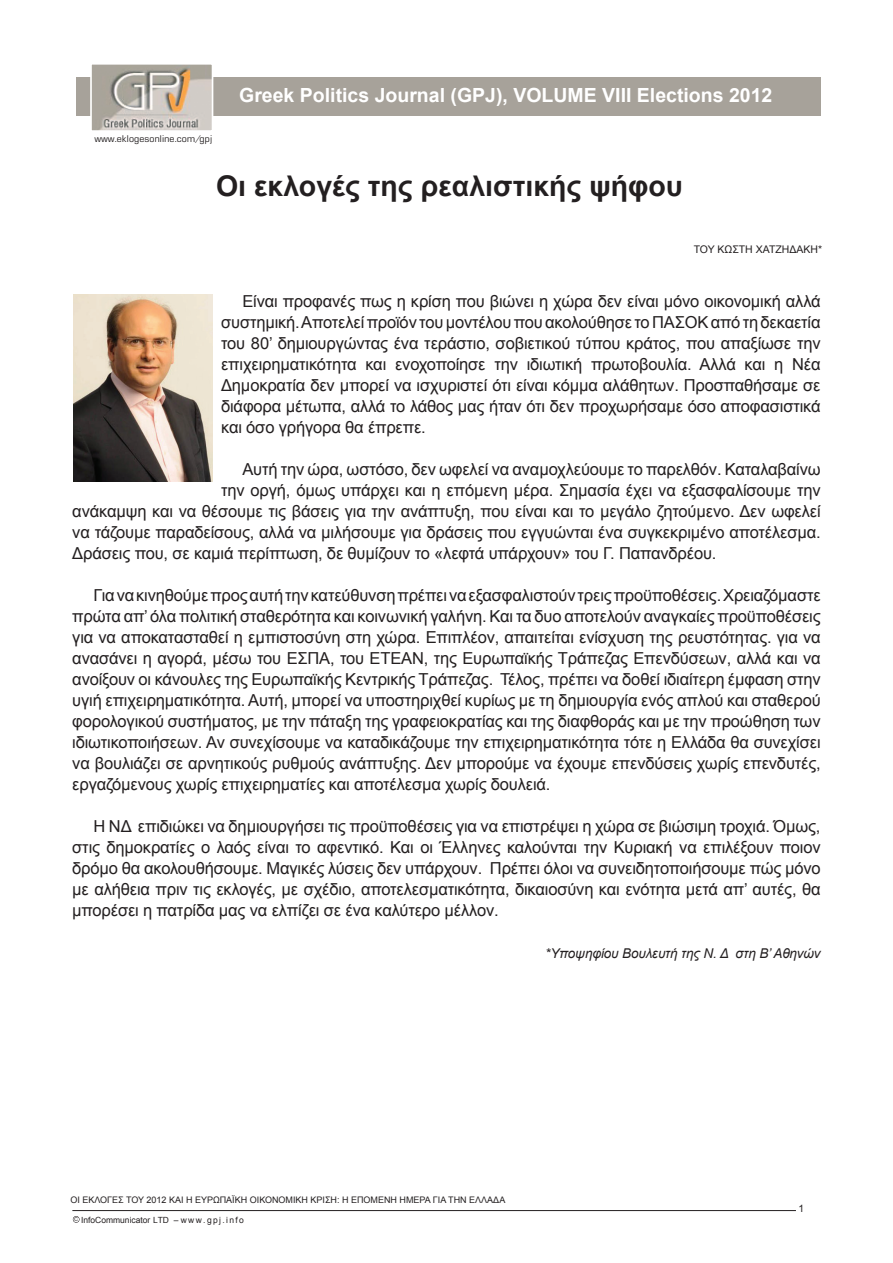
<style>
.page{position:relative;width:893px;height:1263px;background:#fff}
.page>*{position:absolute;margin:0;border:0;box-sizing:border-box;transform-origin:0 0}
.t1{font:700 28.5px "Arial";color:#231f20}
.t2{font:700 19.5px "Arial";color:#fff}
.t3{font:16.5px/21px "Arial";letter-spacing:-.01em;color:#231f20;text-align:justify}
.t4{font:italic 13.5px "Arial";letter-spacing:-.01em;color:#231f20}
.t5{font:10.5px "Arial";color:#231f20}
.t6{font:10.2px "Arial";color:#231f20}
.t7{font:9.75px "UB Europa";letter-spacing:-.005em;color:#231f20}
.t8{font:9px "Arial";color:#231f20}
.t9{font:8.55px "Arial";color:#231f20}
</style>
<div class="page">
<hr style="left:73px;top:1210px;width:723px;height:1px;background:#231f20">
<div style="left:73px;top:1216px;width:7px;height:7px;border:1px solid #231f20;border-radius:50%"></div>
<div style="left:76px;top:77px;width:744px;height:39px;background:#a7a29a"></div>
<img style="left:93px;top:66px;width:117px;height:63px">
<div style="left:90px;top:63px;width:123px;height:69px;border:2px solid #fff"></div>
<img style="left:74px;top:295px;width:139px;height:187px">
<p class="t7" style="left:94px;top:134px;width:119px">www.eklogesonline.com/gpj</p>
<p class="t2" style="left:239px;top:82px;width:535px">Greek Politics Journal (GPJ), VOLUME VIIΙ Elections 2012</p>
<h1 class="t1" style="left:216px;top:167px;width:468px">Οι εκλογές της ρεαλιστικής ψήφου</h1>
<p class="t5" style="left:694px;top:242px;width:8px">του</p>
<p class="t5" style="left:717px;top:242px;width:15px">Κωστή</p>
<p class="t5" style="left:756px;top:242px;width:34px">Χατζηδάκη</p>
<p class="t5" style="left:818px;top:242px;width:6px">*</p>
<p class="t3" style="left:221px;top:291px;width:601px;text-indent:21px">Είναι προφανές πως η κρίση που βιώνει η χώρα δεν είναι μόνο οικονομική αλλά συστημική. Αποτελεί προϊόν του μοντέλου που ακολούθησε το ΠΑΣΟΚ από τη δεκαετία του 80’ δημιουργώντας ένα τεράστιο, σοβιετικού τύπου κράτος, που απαξίωσε την επιχειρηματικότητα και ενοχοποίησε την ιδιωτική πρωτοβουλία. Αλλά και η Νέα Δημοκρατία δεν μπορεί να ισχυριστεί ότι είναι κόμμα αλάθητων. Προσπαθήσαμε σε διάφορα μέτωπα, αλλά το λάθος μας ήταν ότι δεν προχωρήσαμε όσο αποφασιστικά και όσο γρήγορα θα έπρεπε.</p>
<p class="t3" style="left:242px;top:459px;width:580px">Αυτή την ώρα, ωστόσο, δεν ωφελεί να αναμοχλεύουμε το παρελθόν. Καταλαβαίνω</p>
<p class="t3" style="left:221px;top:480px;width:601px">την οργή, όμως υπάρχει και η επόμενη μέρα. Σημασία έχει να εξασφαλίσουμε την</p>
<p class="t3" style="left:72px;top:501px;width:750px">ανάκαμψη και να θέσουμε τις βάσεις για την ανάπτυξη, που είναι και το μεγάλο ζητούμενο. Δεν ωφελεί</p>
<p class="t3" style="left:72px;top:522px;width:750px">να τάζουμε παραδείσους, αλλά να μιλήσουμε για δράσεις που εγγυώνται ένα συγκεκριμένο αποτέλεσμα.</p>
<p class="t3" style="left:72px;top:543px;width:646px">Δράσεις που, σε καμιά περίπτωση, δε θυμίζουν το «λεφτά υπάρχουν» του Γ. Παπανδρέου.</p>
<p class="t3" style="left:72px;top:585px;width:750px;text-indent:21px">Για να κινηθούμε προς αυτή την κατεύθυνση πρέπει να εξασφαλιστούν τρεις προϋποθέσεις. Χρειαζόμαστε πρώτα απ’ όλα πολιτική σταθερότητα και κοινωνική γαλήνη. Και τα δυο αποτελούν αναγκαίες προϋποθέσεις για να αποκατασταθεί η εμπιστοσύνη στη χώρα. Επιπλέον, απαιτείται ενίσχυση της ρευστότητας. για να ανασάνει η αγορά, μέσω του ΕΣΠΑ, του ΕΤΕΑΝ, της Ευρωπαϊκής Τράπεζας Επενδύσεων, αλλά και να ανοίξουν οι κάνουλες της Ευρωπαϊκής Κεντρικής Τράπεζας. Τέλος, πρέπει να δοθεί ιδιαίτερη έμφαση στην υγιή επιχειρηματικότητα. Αυτή, μπορεί να υποστηριχθεί κυρίως με τη δημιουργία ενός απλού και σταθερού φορολογικού συστήματος, με την πάταξη της γραφειοκρατίας και της διαφθοράς και με την προώθηση των ιδιωτικοποιήσεων. Αν συνεχίσουμε να καταδικάζουμε την επιχειρηματικότητα τότε η Ελλάδα θα συνεχίσει να βουλιάζει σε αρνητικούς ρυθμούς ανάπτυξης. Δεν μπορούμε να έχουμε επενδύσεις χωρίς επενδυτές, εργαζόμενους χωρίς επιχειρηματίες και αποτέλεσμα χωρίς δουλειά.</p>
<p class="t3" style="left:72px;top:816px;width:750px;text-indent:21px">Η ΝΔ επιδιώκει να δημιουργήσει τις προϋποθέσεις για να επιστρέψει η χώρα σε βιώσιμη τροχιά. Όμως, στις δημοκρατίες ο λαός είναι το αφεντικό. Και οι Έλληνες καλούνται την Κυριακή να επιλέξουν ποιον δρόμο θα ακολουθήσουμε. Μαγικές λύσεις δεν υπάρχουν. Πρέπει όλοι να συνειδητοποιήσουμε πώς μόνο με αλήθεια πριν τις εκλογές, με σχέδιο, αποτελεσματικότητα, δικαιοσύνη και ενότητα μετά απ’ αυτές, θα μπορέσει η πατρίδα μας να ελπίζει σε ένα καλύτερο μέλλον.</p>
<p class="t4" style="left:545px;top:944px;width:277px">*Υποψηφίου Βουλευτή της Ν. Δ στη Β’ Αθηνών</p>
<p class="t8" style="left:70px;top:1194px;width:436px">ΟΙ ΕΚΛΟΓΕΣ ΤΟΥ 2012 ΚΑΙ Η ΕΥΡΩΠΑΪΚΗ ΟΙΚΟΝΟΜΙΚΗ ΚΡΙΣΗ: Η ΕΠΟΜΕΝΗ ΗΜΕΡΑ ΓΙΑ ΤΗΝ ΕΛΛΑΔΑ</p>
<p class="t9" style="left:74px;top:1214px;width:171px"><sup>c</sup> InfoCommunicator LTD – w w w . g p j . i n f o</p>
<p class="t6" style="left:798px;top:1202px;width:7px">1</p>
</div>
